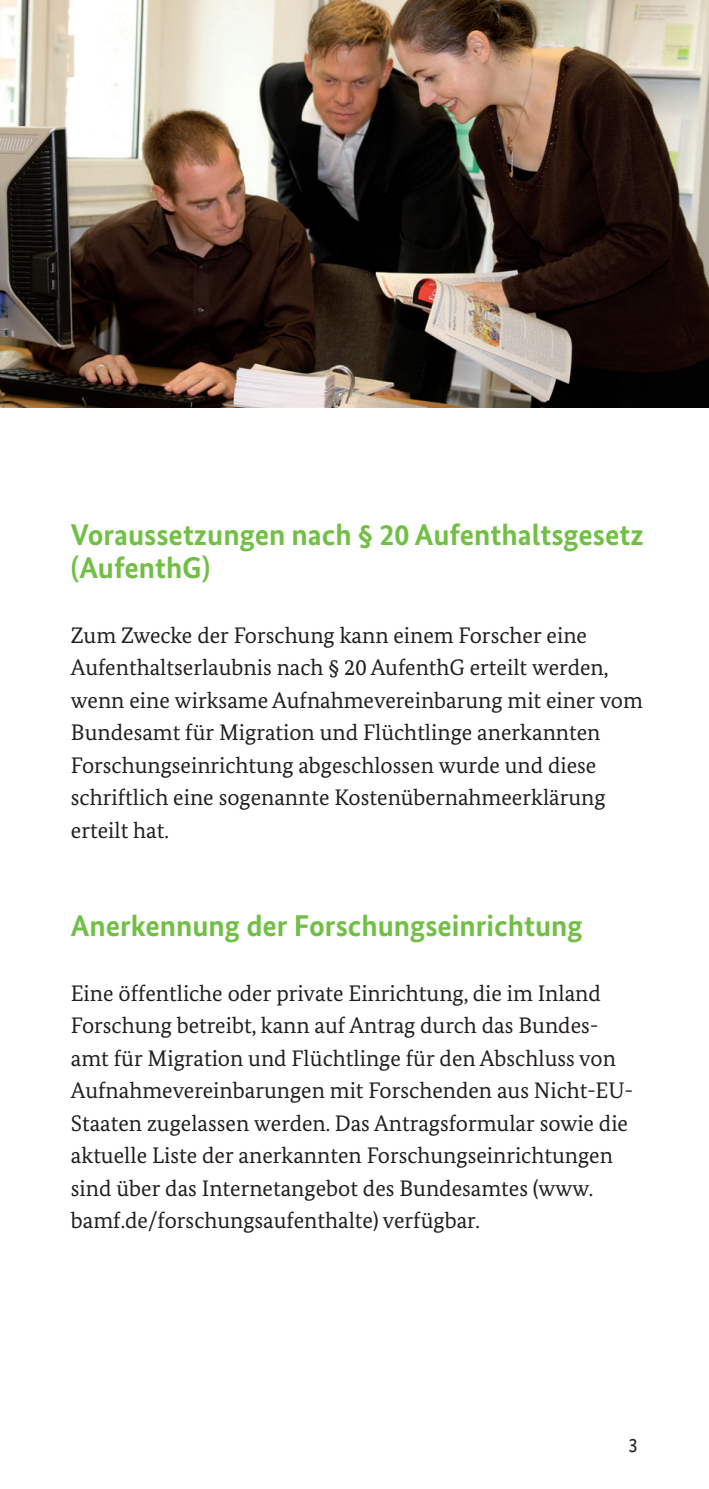
<style>
.page{position:relative;width:709px;height:1489px;background:#fff}
.page>*{position:absolute;margin:0;border:0;box-sizing:border-box;transform-origin:0 0}
.t1{font:700 30px/32.5px "Bundes Sans";color:#71bf44}
.t2{font:22.5px/32.5px "Bundes Serif";color:#231f20}
.t3{font:20px "Bundes Sans Office T";color:#231f20}
</style>
<div class="page">
<img style="left:1px;top:0;width:708px;height:407px">
<h1 class="t1" style="left:71px;top:518px;width:574px">Voraussetzungen nach § 20 Aufenthaltsgesetz (AufenthG)</h1>
<p class="t2" style="left:71px;top:618px;width:573px">Zum Zwecke der Forschung kann einem Forscher eine Aufenthaltserlaubnis nach § 20 AufenthG erteilt werden, wenn eine wirksame Aufnahmevereinbarung mit einer vom Bundesamt für Migration und Flüchtlinge anerkannten Forschungseinrichtung abgeschlossen wurde und diese schriftlich eine sogenannte Kostenübernahmeerklärung erteilt hat.</p>
<h1 class="t1" style="left:71px;top:908px;width:513px">Anerkennung der Forschungseinrichtung</h1>
<p class="t2" style="left:71px;top:976px;width:564px">Eine öffentliche oder private Einrichtung, die im Inland Forschung betreibt, kann auf Antrag durch das Bundes&shy;amt für Migration und Flüchtlinge für den Abschluss von Aufnahmevereinbarungen mit Forschenden aus Nicht-EU-Staaten zugelassen werden. Das Antragsformular sowie die aktuelle Liste der anerkannten Forschungseinrichtungen sind über das Internetangebot des Bundesamtes (www. bamf.de/forschungsaufenthalte) verfügbar.</p>
<p class="t3" style="left:628px;top:1433px;width:11px">3</p>
</div>
